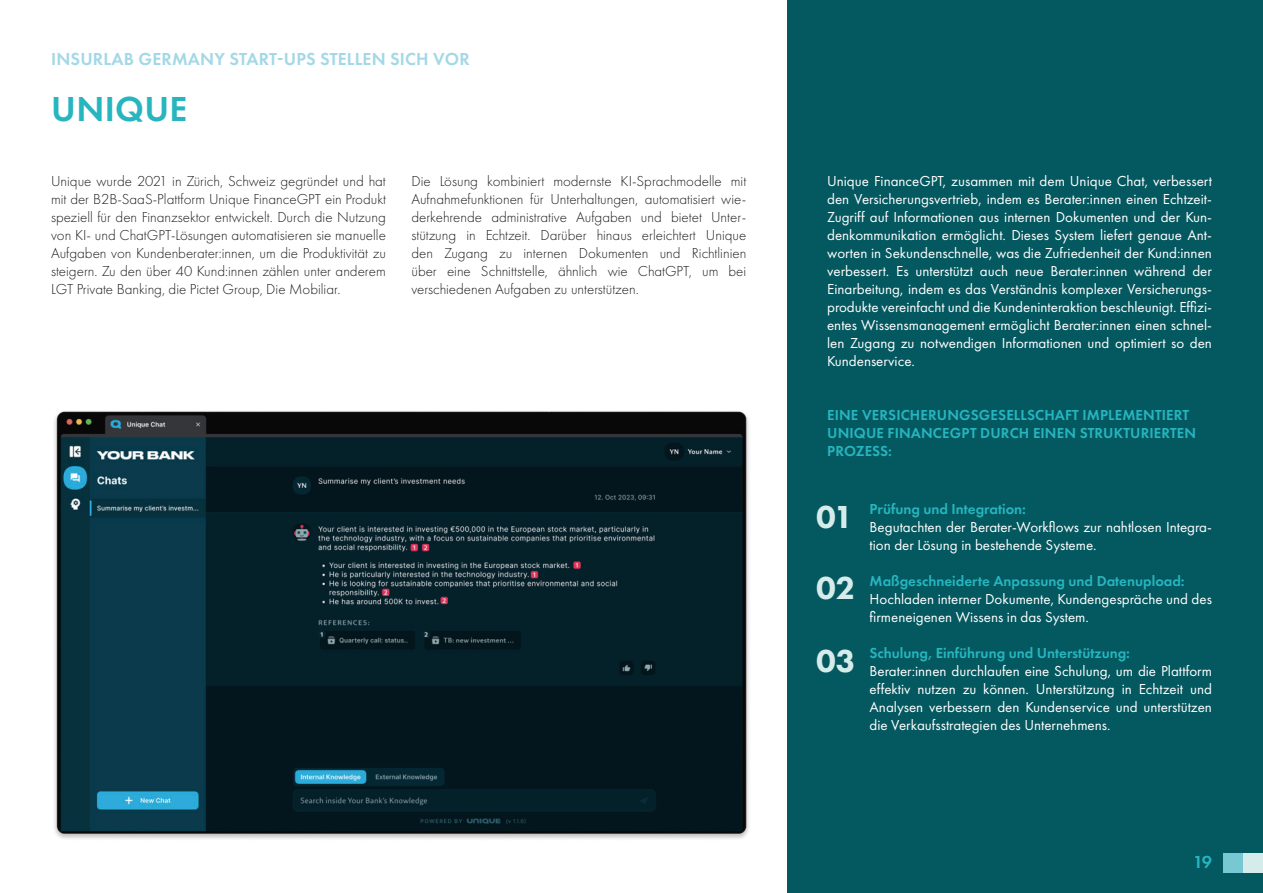
<style>
.page{position:relative;width:1263px;height:893px;background:#fff}
.page>*{position:absolute;margin:0;border:0;box-sizing:border-box;transform-origin:0 0}
.t1{font:600 36px "Futura PT";letter-spacing:.01em;color:#27b5bf}
.t2{font:800 33px/71.8px "Futura PT";color:#d6eceb;text-align:justify}
.t3{font:600 18px "Futura PT";letter-spacing:.01em;color:#a3d8e7}
.t4{font:600 18px "Futura PT";color:#27b5bf}
.t5{font:15px/18px "Futura PT";color:#fff;text-align:justify}
.t6{font:300 15px/18px "Futura PT";color:#1d1d1b;text-align:justify}
.t7{font:600 15px/18px "Futura PT";color:#27b5bf}
</style>
<div class="page">
<div style="left:787px;top:0;width:476px;height:893px;background:#04585f"></div>
<div style="left:1243px;top:853px;width:20px;height:20px;background:#d6eceb"></div>
<div style="left:1223px;top:853px;width:20px;height:20px;background:#77c8d2"></div>
<img style="left:54px;top:411px;width:695px;height:428px">
<p class="t3" style="left:51px;top:47px;width:420px">INSURLAB GERMANY START-UPS STELLEN SICH VOR</p>
<h1 class="t1" style="left:51px;top:86px;width:138px">UNIQUE</h1>
<p class="t6" style="left:51px;top:172px;width:336px">Unique wurde 2021 in Zürich, Schweiz gegründet und hat mit der B2B-SaaS-Plattform Unique FinanceGPT ein Produkt speziell für den Finanzsektor entwickelt. Durch die Nutzung von KI- und ChatGPT-Lösungen automatisieren sie manuelle Aufgaben von Kundenberater:innen, um die Produktivität zu steigern. Zu den über 40 Kund:innen zählen unter anderem LGT Private Banking, die Pictet Group, Die Mobiliar.</p>
<p class="t5" style="left:827px;top:172px;width:386px">Unique FinanceGPT, zusammen mit dem Unique Chat, verbessert den Versicherungsvertrieb, indem es Berater:innen einen Echtzeit-Zugriff auf Informationen aus internen Dokumenten und der Kun&shy;denkommunikation ermöglicht. Dieses System liefert genaue Ant&shy;worten in Sekundenschnelle, was die Zufriedenheit der Kund:innen verbessert. Es unterstützt auch neue Berater:innen während der Einarbeitung, indem es das Verständnis komplexer Versicherungs&shy;produkte vereinfacht und die Kundeninteraktion beschleunigt. Effizi&shy;entes Wissensmanagement ermöglicht Berater:innen einen schnel&shy;len Zugang zu notwendigen Informationen und optimiert so den Kundenservice.</p>
<p class="t6" style="left:411px;top:172px;width:336px">Die Lösung kombiniert modernste KI-Sprachmodelle mit Aufnahmefunktionen für Unterhaltungen, automatisiert wie&shy;derkehrende administrative Aufgaben und bietet Unter&shy;stützung in Echtzeit. Darüber hinaus erleichtert Unique den Zugang zu internen Dokumenten und Richtlinien über eine Schnittstelle, ähnlich wie ChatGPT, um bei verschiedenen Aufgaben zu unterstützen.</p>
<p class="t7" style="left:827px;top:405px;width:370px">EINE VERSICHERUNGSGESELLSCHAFT IMPLEMENTIERT<br>UNIQUE FINANCEGPT DURCH EINEN STRUKTURIERTEN<br>PROZESS:</p>
<h2 class="t2" style="left:816px;top:480px;width:41px">01<br>02<br>03</h2>
<p class="t7" style="left:870px;top:500px;width:158px">Prüfung und Integration:</p>
<p class="t5" style="left:870px;top:518px;width:344px">Begutachten der Berater-Workflows zur nahtlosen Integra&shy;tion der Lösung in bestehende Systeme.</p>
<p class="t7" style="left:870px;top:572px;width:317px">Maßgeschneiderte Anpassung und Datenupload:</p>
<p class="t5" style="left:870px;top:590px;width:344px">Hochladen interner Dokumente, Kundengespräche und des firmeneigenen Wissens in das System.</p>
<p class="t7" style="left:870px;top:644px;width:262px">Schulung, Einführung und Unterstützung:</p>
<p class="t5" style="left:870px;top:662px;width:344px">Berater:innen durchlaufen eine Schulung, um die Plattform effektiv nutzen zu können. Unterstützung in Echtzeit und Analysen verbessern den Kundenservice und unterstützen die Verkaufsstrategien des Unternehmens.</p>
<p class="t4" style="left:1193px;top:851px;width:20px">19</p>
</div>
